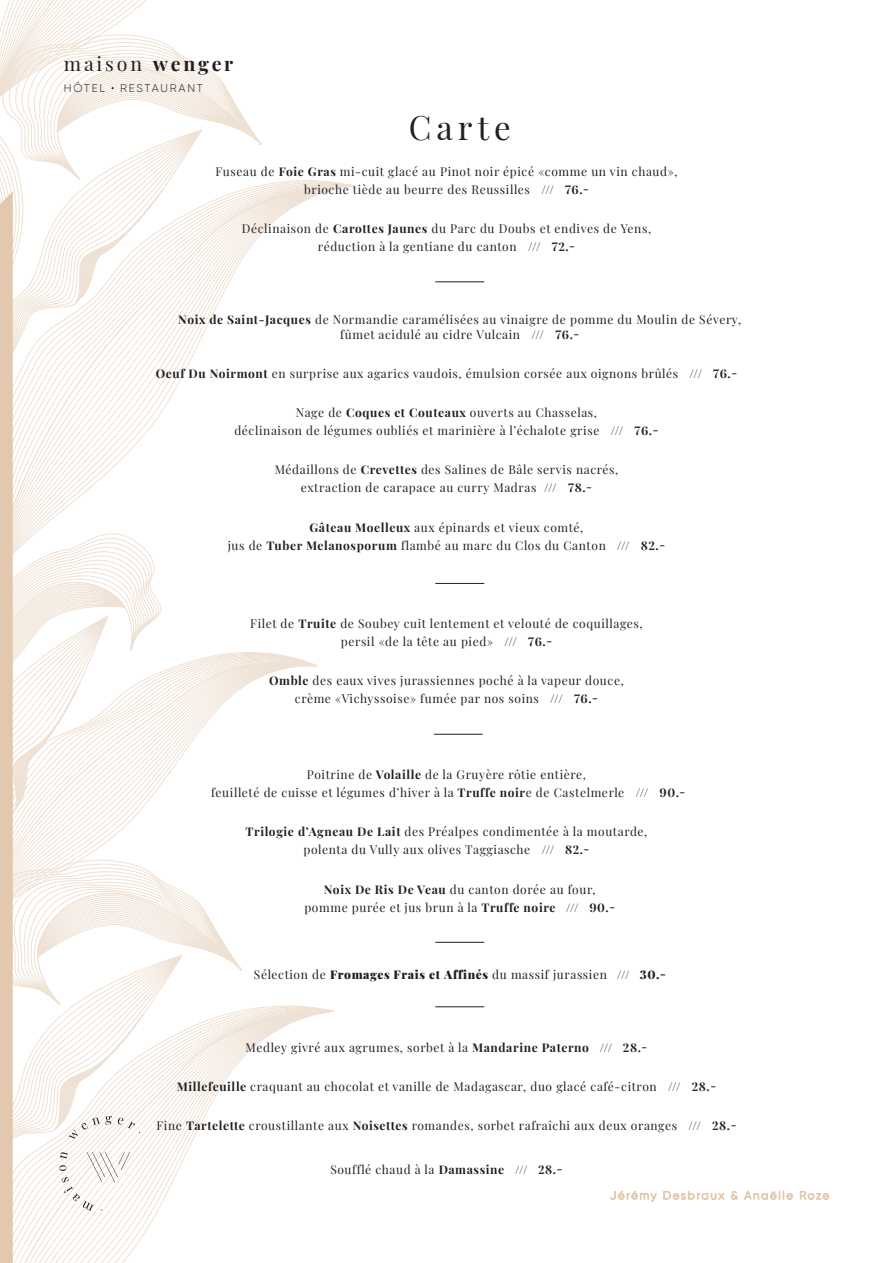
<style>
.page{position:relative;width:893px;height:1263px;background:#fff}
.page>*{position:absolute;margin:0;border:0;box-sizing:border-box;transform-origin:0 0}
.t1{font:33px "Playfair Display";letter-spacing:.15em;color:#231f20}
.t2{font:19.5px "Playfair Display";letter-spacing:.15em;color:#231f20}
.t3{font:12px/18px "Playfair Display";letter-spacing:.05em;color:#231f20;text-align:center}
.t4{font:900 12px "Playfair Display";letter-spacing:.05em;color:#231f20}
.t5{font:700 12px "Playfair Display";letter-spacing:.05em;color:#231f20}
.t6{font:300 11.25px "Gilroy";letter-spacing:.16em;color:#231f20}
.s1{font-weight:700}
.s2{font-weight:400}
</style>
<div class="page">
<svg style="left:610px;top:1191px;width:47px;height:11px"></svg>
<svg style="left:663px;top:1191px;width:62px;height:9px"></svg>
<svg style="left:731px;top:1191px;width:7px;height:9px"></svg>
<svg style="left:744px;top:1191px;width:49px;height:9px"></svg>
<svg style="left:800px;top:1191px;width:29px;height:9px"></svg>
<svg style="left:0;top:0;width:337px;height:1263px"></svg>
<hr style="left:435px;top:282px;width:49px;height:1px;background:#231f20">
<hr style="left:435px;top:583px;width:49px;height:1px;background:#231f20">
<hr style="left:434px;top:734px;width:49px;height:1px;background:#231f20">
<hr style="left:435px;top:942px;width:49px;height:1px;background:#231f20">
<hr style="left:435px;top:1006px;width:49px;height:1px;background:#231f20">
<h2 class="t2" style="left:64px;top:49px;width:171px">maison <span class="s1">wenger</span></h2>
<p class="t6" style="left:64px;top:81px;width:43px">HÔTEL</p>
<p class="t6" style="left:120px;top:81px;width:84px">RESTAURANT</p>
<h1 class="t1" style="left:409px;top:101px;width:104px">Carte</h1>
<p class="t3" style="left:216px;top:161px;width:463px">Fuseau de <span class="s1">Foie Gras</span> mi-cuit glacé au Pinot noir épicé «comme un vin chaud», brioche tiède au beurre des Reussilles /// <span class="s1">76.-</span></p>
<p class="t3" style="left:242px;top:219px;width:411px">Déclinaison de <span class="s1">Carottes Jaunes</span> du Parc du Doubs et endives de Yens, réduction à la gentiane du canton /// <span class="s1">72.-</span></p>
<p class="t3" style="left:178px;top:311px;width:564px;line-height:15px"><span class="s1">Noix de Saint-Jacques</span> de Normandie caramélisées au vinaigre de pomme du Moulin de Sévery, fûmet acidulé au cidre Vulcain /// <span class="s1">76.-</span></p>
<p class="t3" style="left:156px;top:363px;width:583px"><span class="s1">Oeuf Du Noirmont</span> en surprise aux agarics vaudois, émulsion corsée aux oignons brûlés /// <span class="s1">76.-</span></p>
<p class="t3" style="left:234px;top:403px;width:426px">Nage de <span class="s1">Coques et Couteaux</span> ouverts au Chasselas,<br>déclinaison de légumes oubliés et marinière à l’échalote grise /// <span class="s1">76.-</span></p>
<p class="t3" style="left:275px;top:460px;width:345px">Médaillons de <span class="s1">Crevettes</span> des Salines de Bâle servis nacrés, extraction de carapace au curry Madras /// <span class="s1">78.-</span></p>
<p class="t3" style="left:228px;top:517px;width:439px"><span class="s1">Gâteau Moelleux</span> aux épinards et vieux comté,<br>jus de <span class="s1">Tuber Melanosporum</span> flambé au marc du Clos du Canton /// <span class="s1">82.-</span></p>
<p class="t3" style="left:250px;top:614px;width:394px">Filet de <span class="s1">Truite</span> de Soubey cuit lentement et velouté de coquillages, persil «de la tête au pied» /// <span class="s1">76.-</span></p>
<p class="t3" style="left:269px;top:671px;width:356px"><span class="s1">Omble</span> des eaux vives jurassiennes poché à la vapeur douce, crème «Vichyssoise» fumée par nos soins /// <span class="s1">76.-</span></p>
<p class="t3" style="left:211px;top:764px;width:476px">Poitrine de <span class="s1">Volaille</span> de la Gruyère rôtie entière,<br>feuilleté de cuisse et légumes d’hiver à la <span class="s1">Truffe noir</span>e de Castelmerle /// <span class="s1">90.-</span></p>
<p class="t3" style="left:246px;top:822px;width:403px"><span class="s1">Trilogie d’Agneau De Lait</span> des Préalpes condimentée à la moutarde, polenta du Vully aux olives Taggiasche /// <span class="s1">82.-</span></p>
<p class="t3" style="left:304px;top:879px;width:312px"><span class="s1">Noix De Ris De Veau</span> du canton dorée au four, pomme purée et jus brun à la <span class="s1">Truffe noire /// 90.-</span></p>
<p class="t4" style="left:254px;top:965px;width:413px"><span class="s2">Sélection de</span> Fromages Frais et Affinés <span class="s2">du massif jurassien</span> /// 30.-</p>
<p class="t3" style="left:246px;top:1037px;width:403px">Medley givré aux agrumes, sorbet à la <span class="s1">Mandarine Paterno /// 28.-</span></p>
<p class="t3" style="left:177px;top:1076px;width:541px"><span class="s1">Millefeuille</span> craquant au chocolat et vanille de Madagascar, duo glacé café-citron /// <span class="s1">28.-</span></p>
<p class="t3" style="left:156px;top:1115px;width:581px">Fine <span class="s1">Tartelette</span> croustillante aux <span class="s1">Noisettes</span> romandes, sorbet rafraîchi aux deux oranges /// <span class="s1">28.-</span></p>
<p class="t5" style="left:330px;top:1160px;width:234px"><span class="s2">Soufflé chaud à la</span> Damassine /// 28.-</p>
</div>
